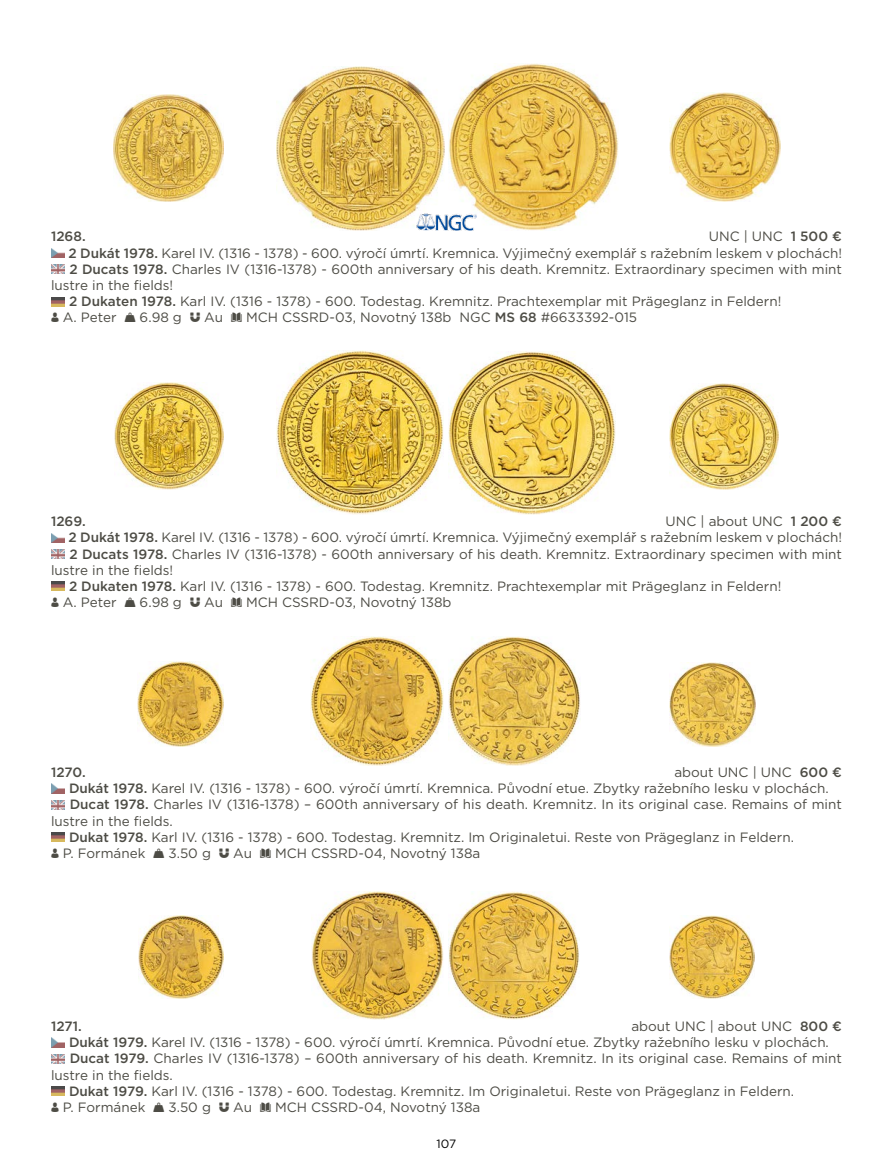
<style>
.page{position:relative;width:893px;height:1170px;background:#fff}
.page>*{position:absolute;margin:0;border:0;box-sizing:border-box;transform-origin:0 0}
.t1{font:13.5px "Gotham";color:#4d4c45}
.t2{font:500 13.5px "Gotham";color:#4d4c45}
.t3{font:12px "Gotham";color:#000}
.s1{font-weight:500}
</style>
<div class="page">
<img style="left:51px;top:248px;width:14px;height:10px">
<img style="left:51px;top:264px;width:14px;height:10px">
<img style="left:51px;top:297px;width:14px;height:9px">
<img style="left:670px;top:92px;width:110px;height:109px">
<img style="left:114px;top:95px;width:109px;height:106px">
<img style="left:448px;top:63px;width:171px;height:167px">
<img style="left:277px;top:66px;width:168px;height:165px">
<img style="left:51px;top:533px;width:14px;height:9px">
<img style="left:51px;top:549px;width:14px;height:9px">
<img style="left:51px;top:581px;width:14px;height:10px">
<img style="left:115px;top:383px;width:108px;height:106px">
<img style="left:670px;top:383px;width:108px;height:106px">
<img style="left:277px;top:351px;width:166px;height:164px">
<img style="left:448px;top:352px;width:167px;height:163px">
<img style="left:51px;top:783px;width:14px;height:10px">
<img style="left:51px;top:800px;width:14px;height:9px">
<img style="left:51px;top:832px;width:14px;height:9px">
<img style="left:137px;top:662px;width:86px;height:84px">
<img style="left:670px;top:662px;width:86px;height:84px">
<img style="left:311px;top:636px;width:132px;height:129px">
<img style="left:448px;top:636px;width:133px;height:129px">
<img style="left:51px;top:1037px;width:14px;height:10px">
<img style="left:51px;top:1054px;width:14px;height:9px">
<img style="left:51px;top:1086px;width:14px;height:9px">
<img style="left:138px;top:915px;width:85px;height:83px">
<img style="left:670px;top:915px;width:85px;height:83px">
<img style="left:312px;top:891px;width:131px;height:128px">
<img style="left:448px;top:891px;width:131px;height:128px">
<img style="left:417px;top:213px;width:59px;height:18px">
<p class="t2" style="left:51px;top:228px;width:36px">1268.</p>
<p class="t1" style="left:709px;top:228px;width:135px">UNC | UNC <span class="s1">1 500 €</span></p>
<p class="t1" style="left:68px;top:245px;width:775px"><span class="s1">2 Dukát 1978.</span> Karel IV. (1316 - 1378) - 600. výročí úmrtí. Kremnica. Výjimečný exemplář s ražebním leskem v plochách!</p>
<p class="t1" style="left:69px;top:261px;width:774px"><span class="s1">2 Ducats 1978.</span> Charles IV (1316-1378) - 600th anniversary of his death. Kremnitz. Extraordinary specimen with mint</p>
<p class="t1" style="left:51px;top:277px;width:124px">lustre in the fields!</p>
<p class="t1" style="left:69px;top:293px;width:714px"><span class="s1">2 Dukaten 1978.</span> Karl IV. (1316 - 1378) - 600. Todestag. Kremnitz. Prachtexemplar mit Prägeglanz in Feldern!</p>
<p class="t1" style="left:51px;top:309px;width:588px">Ḉ A. Peter Ḑ 6.98 g Ọ Au Ḋ MCH CSSRD-03, Novotný 138b NGC <span class="s1">MS 68</span> #6633392-015</p>
<p class="t2" style="left:51px;top:512px;width:36px">1269.</p>
<p class="t1" style="left:666px;top:513px;width:178px">UNC | about UNC <span class="s1">1 200 €</span></p>
<p class="t1" style="left:68px;top:529px;width:775px"><span class="s1">2 Dukát 1978.</span> Karel IV. (1316 - 1378) - 600. výročí úmrtí. Kremnica. Výjimečný exemplář s ražebním leskem v plochách!</p>
<p class="t1" style="left:69px;top:545px;width:774px"><span class="s1">2 Ducats 1978.</span> Charles IV (1316-1378) - 600th anniversary of his death. Kremnitz. Extraordinary specimen with mint</p>
<p class="t1" style="left:51px;top:561px;width:124px">lustre in the fields!</p>
<p class="t1" style="left:69px;top:578px;width:714px"><span class="s1">2 Dukaten 1978.</span> Karl IV. (1316 - 1378) - 600. Todestag. Kremnitz. Prachtexemplar mit Prägeglanz in Feldern!</p>
<p class="t1" style="left:51px;top:594px;width:402px">Ḉ A. Peter Ḑ 6.98 g Ọ Au Ḋ MCH CSSRD-03, Novotný 138b</p>
<p class="t2" style="left:51px;top:763px;width:36px">1270.</p>
<p class="t1" style="left:674px;top:764px;width:169px">about UNC | UNC <span class="s1">600 €</span></p>
<p class="t1" style="left:69px;top:780px;width:761px"><span class="s1">Dukát 1978.</span> Karel IV. (1316 - 1378) - 600. výročí úmrtí. Kremnica. Původní etue. Zbytky ražebního lesku v plochách.</p>
<p class="t1" style="left:70px;top:796px;width:774px"><span class="s1">Ducat 1978.</span> Charles IV (1316-1378) – 600th anniversary of his death. Kremnitz. In its original case. Remains of mint</p>
<p class="t1" style="left:51px;top:812px;width:123px">lustre in the fields.</p>
<p class="t1" style="left:69px;top:828px;width:726px"><span class="s1">Dukat 1978.</span> Karl IV. (1316 - 1378) - 600. Todestag. Kremnitz. Im Originaletui. Reste von Prägeglanz in Feldern.</p>
<p class="t1" style="left:51px;top:845px;width:431px">Ḉ P. Formánek Ḑ 3.50 g Ọ Au Ḋ MCH CSSRD-04, Novotný 138a</p>
<p class="t2" style="left:51px;top:1017px;width:32px">1271.</p>
<p class="t1" style="left:631px;top:1017px;width:212px">about UNC | about UNC <span class="s1">800 €</span></p>
<p class="t1" style="left:69px;top:1034px;width:761px"><span class="s1">Dukát 1979.</span> Karel IV. (1316 - 1378) - 600. výročí úmrtí. Kremnica. Původní etue. Zbytky ražebního lesku v plochách.</p>
<p class="t1" style="left:70px;top:1050px;width:774px"><span class="s1">Ducat 1979.</span> Charles IV (1316-1378) – 600th anniversary of his death. Kremnitz. In its original case. Remains of mint</p>
<p class="t1" style="left:51px;top:1066px;width:123px">lustre in the fields.</p>
<p class="t1" style="left:69px;top:1082px;width:727px"><span class="s1">Dukat 1979.</span> Karl IV. (1316 - 1378) - 600. Todestag. Kremnitz. Im Originaletui. Reste von Prägeglanz in Feldern.</p>
<p class="t1" style="left:51px;top:1098px;width:431px">Ḉ P. Formánek Ḑ 3.50 g Ọ Au Ḋ MCH CSSRD-04, Novotný 138a</p>
<p class="t3" style="left:437px;top:1135px;width:21px">107</p>
</div>
